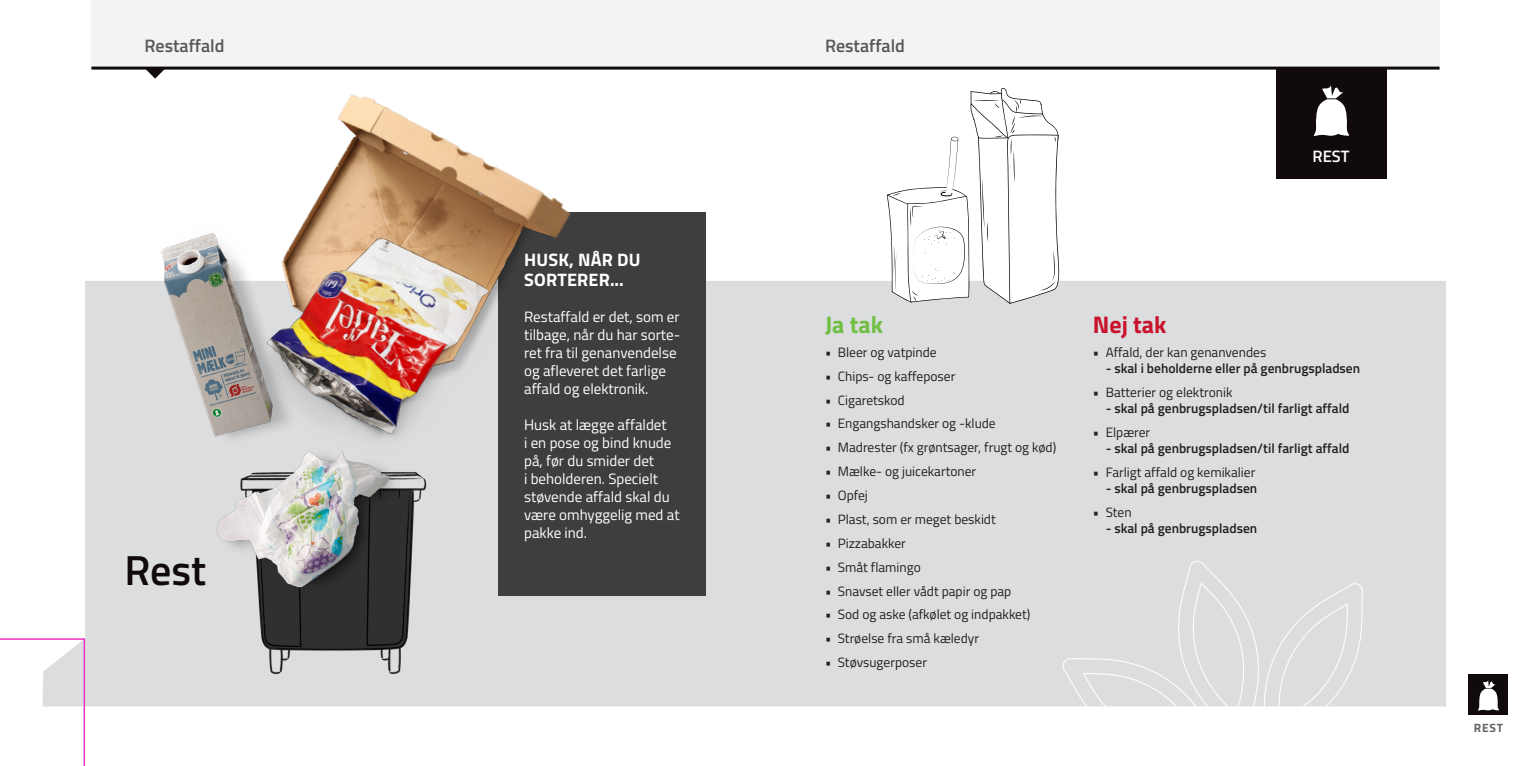
<style>
.page{position:relative;width:1531px;height:766px;background:#fff}
.page>*{position:absolute;margin:0;border:0;box-sizing:border-box;transform-origin:0 0}
.Stort_fraktionsnavn{font:600 42px "Titillium";color:#110a0c}
.Nej_tak{font:700 24px "Titillium";color:#c9132c}
.Ja_tak{font:700 24px "Titillium";color:#71bf44}
.Faktaboks{font:700 18px/19.5px "Titillium";letter-spacing:.01em;color:#fff}
.Top_fraktionsnavn{font:600 18px "Titillium";color:#57585a}
.t1{font:600 16.5px "Titillium";color:#fff}
.Faktaboks-2{font:15px/18px "Titillium";color:#fff}
.t2{font:13.5px "Titillium";color:#231f20}
.t3{font:600 13.5px "Titillium";color:#231f20}
.t4{font:700 12px "Titillium";color:#636366}
</style>
<div class="page">
<div style="left:1468px;top:674px;width:40px;height:40px;background:#110a0c"></div>
<svg style="left:1478px;top:680px;width:21px;height:30px"></svg>
<div style="left:91px;top:0;width:1348px;height:68px;background:#f2f3f4"></div>
<div style="left:625px;top:281px;width:821px;height:425px;background:#dcdddf"></div>
<hr style="left:91px;top:67px;width:1348px;height:3px;background:#110a0c">
<div style="left:499px;top:213px;width:207px;height:382px;background:#3e3e3f"></div>
<div style="left:1062px;top:560px;width:301px;height:147px;background:#dcdddf"></div>
<svg style="left:887px;top:88px;width:172px;height:216px"></svg>
<div style="left:1276px;top:68px;width:110px;height:111px;background:#110a0c"></div>
<svg style="left:1314px;top:85px;width:35px;height:51px"></svg>
<img style="left:85px;top:66px;width:540px;height:690px">
<img style="left:234px;top:213px;width:295px;height:255px">
<svg style="left:0;top:638px;width:85px;height:127px"></svg>
<p class="Top_fraktionsnavn" style="left:145px;top:32px;width:81px">Restaffald</p>
<p class="Top_fraktionsnavn" style="left:825px;top:32px;width:81px">Restaffald</p>
<p class="Stort_fraktionsnavn" style="left:125px;top:538px;width:83px">Rest</p>
<p class="Faktaboks" style="left:524px;top:249px;width:118px">HUSK, NÅR DU<br>SORTERER...</p>
<p class="Faktaboks-2" style="left:524px;top:306px;width:158px">Restaffald er det, som er tilbage, når du har sorte&shy;ret fra til genanvendelse og afleveret det farlige affald og elektronik.</p>
<p class="Faktaboks-2" style="left:524px;top:414px;width:157px">Husk at lægge affaldet<br>i en pose og bind knude på, før du smider det<br>i beholderen. Specielt støvende affald skal du være omhyggelig med at pakke ind.</p>
<p class="t1" style="left:1312px;top:143px;width:38px">REST</p>
<p class="Ja_tak" style="left:825px;top:306px;width:60px">Ja tak</p>
<p class="t2" style="left:825px;top:342px;width:113px">• Bleer og vatpinde</p>
<p class="t2" style="left:825px;top:366px;width:132px">• Chips- og kaffeposer</p>
<p class="t2" style="left:825px;top:390px;width:81px">• Cigaretskod</p>
<p class="t2" style="left:825px;top:413px;width:172px">• Engangshandsker og -klude</p>
<p class="t2" style="left:825px;top:437px;width:233px">• Madrester (fx grøntsager, frugt og kød)</p>
<p class="t2" style="left:825px;top:461px;width:153px">• Mælke- og juicekartoner</p>
<p class="t2" style="left:825px;top:485px;width:44px">• Opfej</p>
<p class="t2" style="left:825px;top:509px;width:172px">• Plast, som er meget beskidt</p>
<p class="t2" style="left:825px;top:533px;width:82px">• Pizzabakker</p>
<p class="t2" style="left:825px;top:557px;width:97px">• Småt flamingo</p>
<p class="t2" style="left:825px;top:580px;width:188px">• Snavset eller vådt papir og pap</p>
<p class="t2" style="left:825px;top:604px;width:207px">• Sod og aske (afkølet og indpakket)</p>
<p class="t2" style="left:825px;top:628px;width:156px">• Strøelse fra små kæledyr</p>
<p class="t2" style="left:825px;top:652px;width:103px">• Støvsugerposer</p>
<p class="Nej_tak" style="left:1093px;top:306px;width:75px">Nej tak</p>
<p class="t2" style="left:1093px;top:342px;width:175px">• Affald, der kan genanvendes</p>
<p class="t3" style="left:1106px;top:358px;width:256px">- skal i beholderne eller på genbrugspladsen</p>
<p class="t2" style="left:1093px;top:382px;width:141px">• Batterier og elektronik</p>
<p class="t3" style="left:1106px;top:398px;width:245px">- skal på genbrugspladsen/til farligt affald</p>
<p class="t2" style="left:1093px;top:422px;width:59px">• Elpærer</p>
<p class="t3" style="left:1106px;top:438px;width:245px">- skal på genbrugspladsen/til farligt affald</p>
<p class="t2" style="left:1093px;top:462px;width:164px">• Farligt affald og kemikalier</p>
<p class="t3" style="left:1106px;top:478px;width:153px">- skal på genbrugspladsen</p>
<p class="t2" style="left:1093px;top:502px;width:40px">• Sten</p>
<p class="t3" style="left:1106px;top:518px;width:153px">- skal på genbrugspladsen</p>
<p class="t4" style="left:1474px;top:718px;width:31px">REST</p>
</div>
